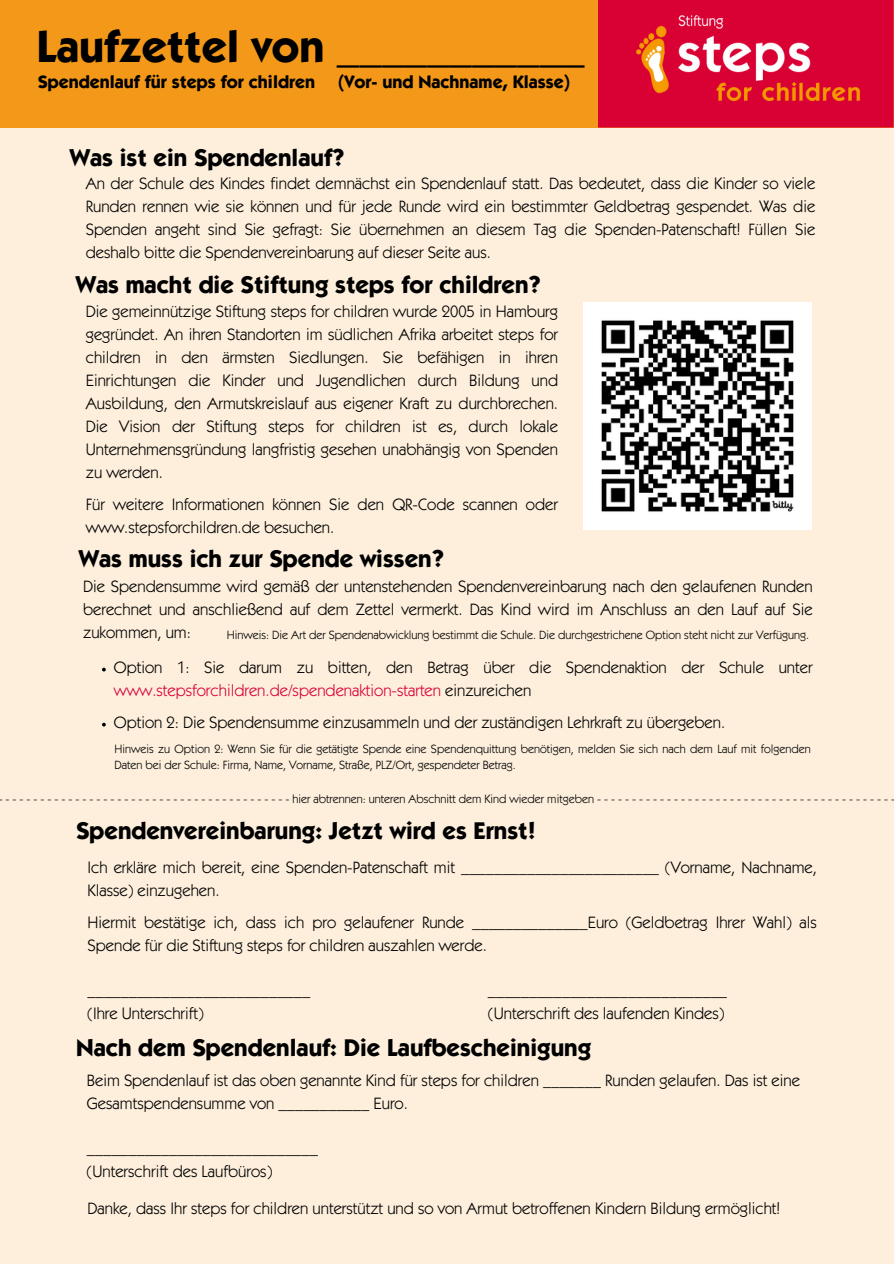
<style>
.page{position:relative;width:894px;height:1264px;background:#fff}
.page>*{position:absolute;margin:0;border:0;box-sizing:border-box;transform-origin:0 0}
.t1{font:700 45px "ITC Kabel Std";color:#000}
.t2{font:700 24.3px "ITC Kabel Std";color:#000}
.t3{font:700 18px "ITC Kabel Std";color:#000}
.t4{font:16.5px/23.1px "ITC Kabel Std";color:#000}
.t5{font:12px/16px "ITC Kabel Std";color:#000}
.s1{color:#d90134}
</style>
<div class="page">
<div style="left:0;top:0;width:893px;height:1263px;background:#fdefdc"></div>
<img style="left:583px;top:302px;width:227px;height:228px">
<div style="left:0;top:0;width:597px;height:128px;background:#f49819"></div>
<img style="left:582px;top:1px;width:311px;height:127px">
<svg style="left:102px;top:667px;width:4px;height:4px"></svg>
<svg style="left:102px;top:722px;width:4px;height:4px"></svg>
<h1 class="t1" style="left:37px;top:19px;width:549px">Laufzettel von ___________</h1>
<p class="t3" style="left:38px;top:71px;width:279px">Spendenlauf für steps for children</p>
<p class="t3" style="left:338px;top:71px;width:233px">(Vor- und Nachname, Klasse)</p>
<h2 class="t2" style="left:70px;top:143px;width:276px">Was ist ein Spendenlauf?</h2>
<p class="t4" style="left:86px;top:172px;width:730px;text-align:justify">An der Schule des Kindes findet demnächst ein Spendenlauf statt. Das bedeutet, dass die Kinder so viele Runden rennen wie sie können und für jede Runde wird ein bestimmter Geldbetrag gespendet. Was die Spenden angeht sind Sie gefragt: Sie übernehmen an diesem Tag die Spenden-Patenschaft! Füllen Sie deshalb bitte die Spendenvereinbarung auf dieser Seite aus.</p>
<h2 class="t2" style="left:76px;top:270px;width:466px">Was macht die Stiftung steps for children?</h2>
<p class="t4" style="left:86px;top:299px;width:473px;text-align:justify">Die gemeinnützige Stiftung steps for children wurde 2005 in Hamburg gegründet. An ihren Standorten im südlichen Afrika arbeitet steps for children in den ärmsten Siedlungen. Sie befähigen in ihren Einrichtungen die Kinder und Jugendlichen durch Bildung und Ausbildung, den Armutskreislauf aus eigener Kraft zu durchbrechen.<br>Die Vision der Stiftung steps for children ist es, durch lokale Unternehmensgründung langfristig gesehen unabhängig von Spenden zu werden.</p>
<p class="t4" style="left:86px;top:493px;width:473px">Für weitere Informationen können Sie den QR-Code scannen oder www.stepsforchildren.de besuchen.</p>
<h2 class="t2" style="left:79px;top:544px;width:366px">Was muss ich zur Spende wissen?</h2>
<p class="t4" style="left:83px;top:575px;width:730px;text-align:justify">Die Spendensumme wird gemäß der untenstehenden Spendenvereinbarung nach den gelaufenen Runden berechnet und anschließend auf dem Zettel vermerkt. Das Kind wird im Anschluss an den Lauf auf Sie zukommen, um:</p>
<p class="t5" style="left:227px;top:626px;width:583px">Hinweis: Die Art der Spendenabwicklung bestimmt die Schule. Die durchgestrichene Option steht nicht zur Verfügung.</p>
<p class="t4" style="left:114px;top:656px;width:700px;line-height:22.5px">Option 1: Sie darum zu bitten, den Betrag über die Spendenaktion der Schule unter <span class="s1">www.stepsforchildren.de/spendenaktion-starten</span> einzureichen</p>
<p class="t4" style="left:114px;top:711px;width:612px">Option 2: Die Spendensumme einzusammeln und der zuständigen Lehrkraft zu übergeben.</p>
<p class="t5" style="left:114px;top:740px;width:697px">Hinweis zu Option 2: Wenn Sie für die getätigte Spende eine Spendenquittung benötigen, melden Sie sich nach dem Lauf mit folgenden<br>Daten bei der Schule: Firma, Name, Vorname, Straße, PLZ/Ort, gespendeter Betrag.</p>
<p class="t5" style="left:-2px;top:790px;width:898px">- - - - - - - - - - - - - - - - - - - - - - - - - - - - - - - - - - - - - - - - - - hier abtrennen: unteren Abschnitt dem Kind wieder mitgeben - - - - - - - - - - - - - - - - - - - - - - - - - - - - - - - - - - - - - - - - - - -</p>
<h2 class="t2" style="left:76px;top:815px;width:461px">Spendenvereinbarung: Jetzt wird es Ernst!</h2>
<p class="t4" style="left:87px;top:856px;width:730px;line-height:22.5px">Ich erkläre mich bereit, eine Spenden-Patenschaft mit ________________________ (Vorname, Nachname,<br>Klasse) einzugehen.</p>
<p class="t4" style="left:87px;top:911px;width:730px;line-height:22.5px">Hiermit bestätige ich, dass ich pro gelaufener Runde ______________Euro (Geldbetrag Ihrer Wahl) als<br>Spende für die Stiftung steps for children auszahlen werde.</p>
<p class="t4" style="left:87px;top:978px;width:224px">___________________________</p>
<p class="t4" style="left:487px;top:978px;width:241px">_____________________________</p>
<p class="t4" style="left:87px;top:1001px;width:117px">(Ihre Unterschrift)</p>
<p class="t4" style="left:488px;top:1001px;width:237px">(Unterschrift des laufenden Kindes)</p>
<h2 class="t2" style="left:76px;top:1032px;width:516px">Nach dem Spendenlauf: Die Laufbescheinigung</h2>
<p class="t4" style="left:87px;top:1069px;width:714px;line-height:22.5px">Beim Spendenlauf ist das oben genannte Kind für steps for children _______ Runden gelaufen. Das ist eine<br>Gesamtspendensumme von ___________ Euro.</p>
<p class="t4" style="left:87px;top:1137px;width:232px;line-height:22.5px">____________________________ (Unterschrift des Laufbüros)</p>
<p class="t4" style="left:87px;top:1196px;width:694px">Danke, dass Ihr steps for children unterstützt und so von Armut betroffenen Kindern Bildung ermöglicht!</p>
</div>
